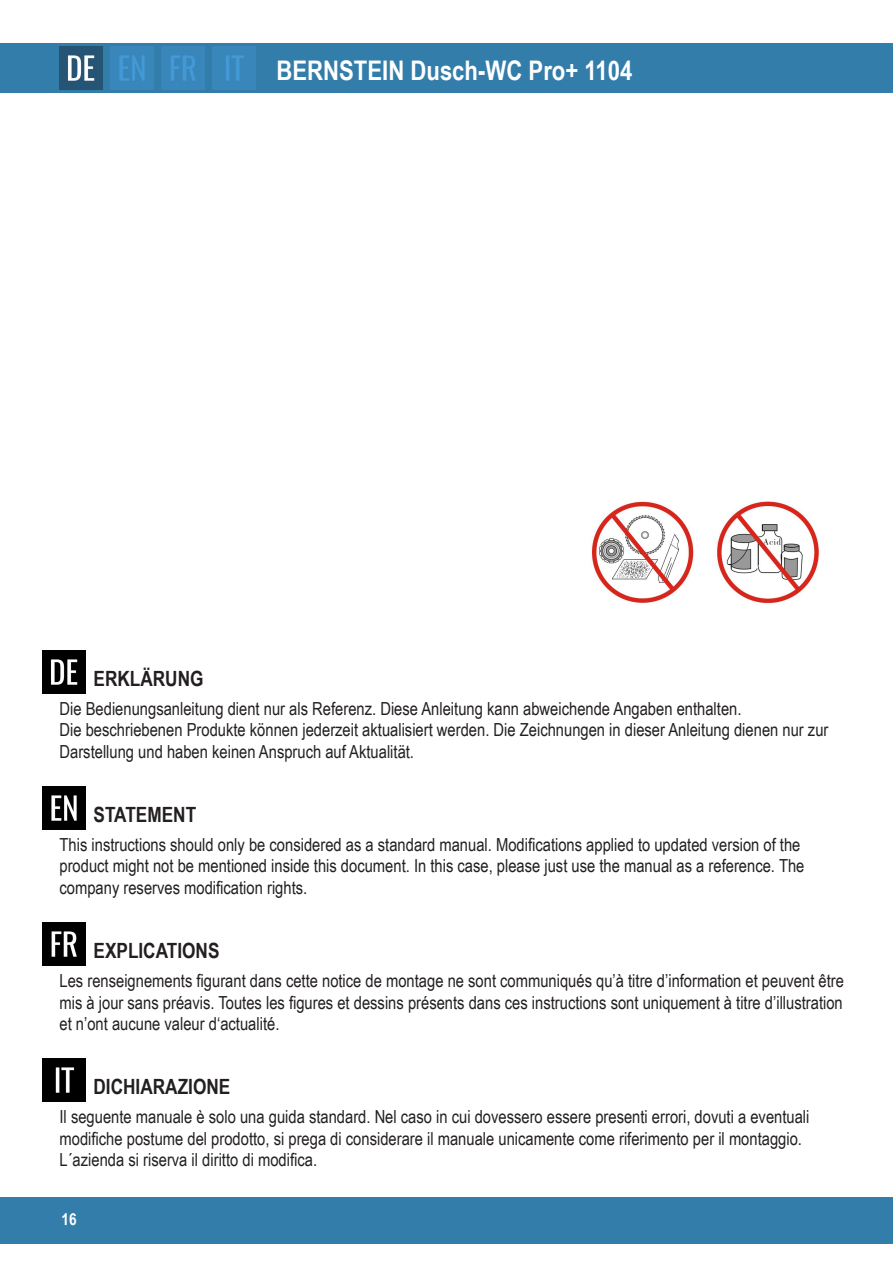
<style>
.page{position:relative;width:893px;height:1263px;background:#fff}
.page>*{position:absolute;margin:0;border:0;box-sizing:border-box;transform-origin:0 0}
.t1{font:700 27px "Arial Narrow";color:#fff}
.Überschrift{font:700 21px "Arial Narrow";color:#231f20}
.Fließtext{font:18px/21.6px "Arial Narrow";color:#231f20}
.t2{font:700 16.5px "Arial Narrow";color:#fff}
</style>
<div class="page">
<div style="left:0;top:43px;width:893px;height:50px;background:#337dab"></div>
<div style="left:0;top:1197px;width:893px;height:47px;background:#337dab"></div>
<img style="left:60px;top:47px;width:42px;height:42px">
<img style="left:111px;top:47px;width:42px;height:42px">
<img style="left:162px;top:47px;width:42px;height:42px">
<img style="left:213px;top:47px;width:42px;height:42px">
<img style="left:43px;top:651px;width:42px;height:42px">
<img style="left:43px;top:923px;width:42px;height:42px">
<img style="left:43px;top:787px;width:42px;height:42px">
<img style="left:43px;top:1059px;width:42px;height:42px">
<img style="left:591px;top:501px;width:228px;height:103px">
<h1 class="t1" style="left:276px;top:50px;width:358px">BERNSTEIN Dusch-WC Pro+ 1104</h1>
<p class="Überschrift" style="left:94px;top:663px;width:111px">ERKLÄRUNG</p>
<p class="Fließtext" style="left:60px;top:697px;width:770px">Die Bedienungsanleitung dient nur als Referenz. Diese Anleitung kann abweichende Angaben enthalten.<br>Die beschriebenen Produkte können jederzeit aktualisiert werden. Die Zeichnungen in dieser Anleitung dienen nur zur<br>Darstellung und haben keinen Anspruch auf Aktualität.</p>
<p class="Überschrift" style="left:94px;top:799px;width:104px">STATEMENT</p>
<p class="Fließtext" style="left:60px;top:833px;width:746px">This instructions should only be considered as a standard manual. Modifications applied to updated version of the product might not be mentioned inside this document. In this case, please just use the manual as a reference. The company reserves modification rights.</p>
<p class="Überschrift" style="left:94px;top:935px;width:127px">EXPLICATIONS</p>
<p class="Fließtext" style="left:60px;top:969px;width:786px;text-align:justify">Les renseignements figurant dans cette notice de montage ne sont communiqués qu’à titre d’information et peuvent être mis à jour sans préavis. Toutes les figures et dessins présents dans ces instructions sont uniquement à titre d’illustration et n’ont aucune valeur d‘actualité.</p>
<p class="Überschrift" style="left:94px;top:1071px;width:138px">DICHIARAZIONE</p>
<p class="Fließtext" style="left:60px;top:1105px;width:751px">Il seguente manuale è solo una guida standard. Nel caso in cui dovessero essere presenti errori, dovuti a eventuali modifiche postume del prodotto, si prega di considerare il manuale unicamente come riferimento per il montaggio.<br>L´azienda si riserva il diritto di modifica.</p>
<p class="t2" style="left:61px;top:1207px;width:17px">16</p>
</div>
